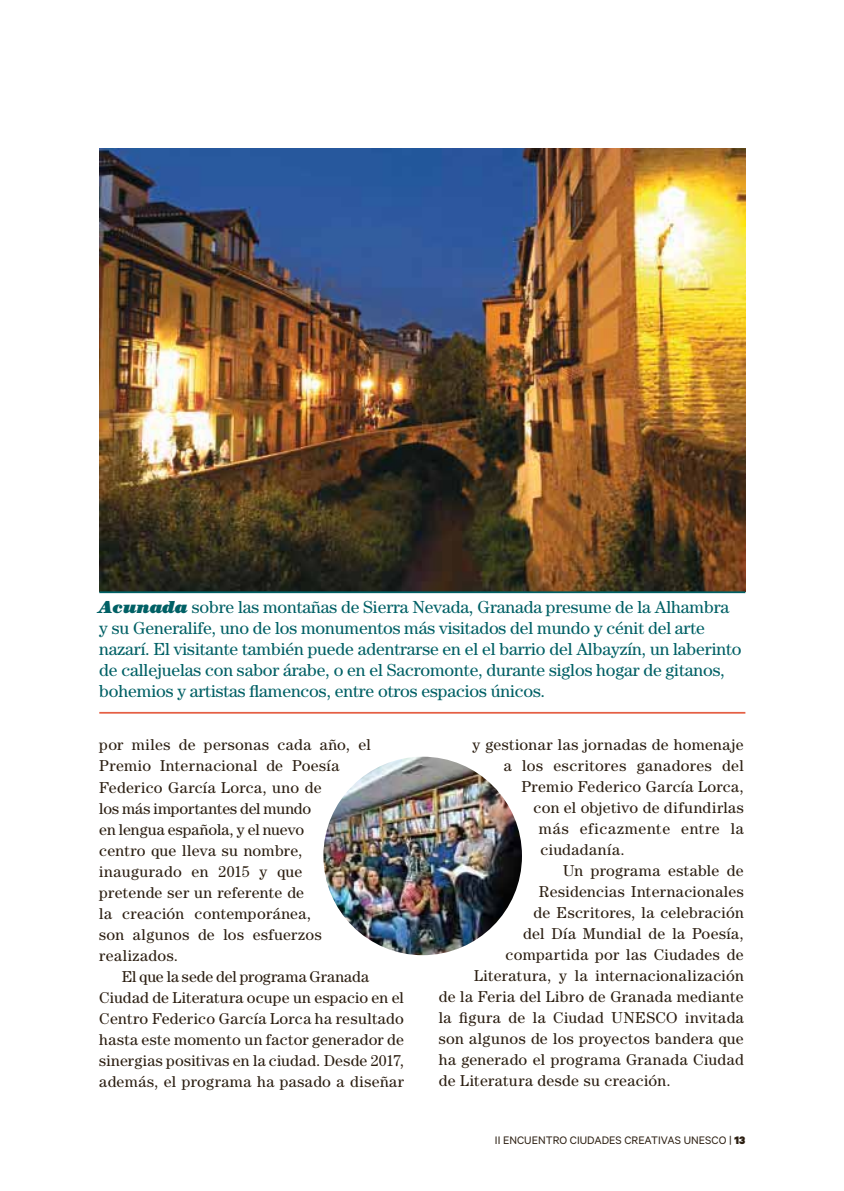
<style>
.page{position:relative;width:844px;height:1191px;background:#fff}
.page>*{position:absolute;margin:0;border:0;box-sizing:border-box;transform-origin:0 0}
.t1{font:17.5px/21px "Century Std";letter-spacing:-.005em;color:#006065}
.t2{font:15.75px/21px "Century Std";letter-spacing:.02em;color:#2b1e11}
.t3{font:15.75px "Century Std";letter-spacing:.05em;color:#2b1e11}
.t4{font:12.25px "Calibre";color:#2b1e11}
.s1{font-weight:900;font-style:italic}
.s2{font-weight:900}
</style>
<div class="page">
<img style="left:323px;top:756px;width:199px;height:199px;border-radius:50%">
<img style="left:99px;top:149px;width:646px;height:442px">
<hr style="left:99px;top:591px;width:646px;height:2px;background:#006065">
<hr style="left:99px;top:712px;width:646px;height:1px;background:#e55f44">
<p class="t1" style="left:99px;top:598px;width:643px"><span class="s1">Acunada</span> sobre las montañas de Sierra Nevada, Granada presume de la Alhambra y su Generalife, uno de los monumentos más visitados del mundo y cénit del arte nazarí. El visitante también puede adentrarse en el el barrio del Albayzín, un laberinto de callejuelas con sabor árabe, o en el Sacromonte, durante siglos hogar de gitanos, bohemios y artistas flamencos, entre otros espacios únicos.</p>
<p class="t2" style="left:99px;top:736px;width:273px">por miles de personas cada año, el<br>Premio Internacional de Poesía<br>Federico García Lorca, uno de<br>los más importantes del mundo<br>en lengua española, y el nuevo<br>centro que lleva su nombre, inaugurado en 2015 y que<br>pretende ser un referente de<br>la creación contemporánea,<br>son algunos de los esfuerzos realizados.</p>
<p class="t2" style="left:99px;top:967px;width:306px;text-indent:22px">El que la sede del programa Granada Ciudad de Literatura ocupe un espacio en el Centro Federico García Lorca ha resultado hasta este momento un factor generador de sinergias positivas en la ciudad. Desde 2017, además, el programa ha pasado a diseñar</p>
<p class="t2" style="left:472px;top:736px;width:273px">y gestionar las jornadas de homenaje</p>
<p class="t2" style="left:503px;top:757px;width:241px">a los escritores ganadores del</p>
<p class="t2" style="left:521px;top:778px;width:224px">Premio Federico García Lorca,</p>
<p class="t2" style="left:533px;top:799px;width:212px">con el objetivo de difundirlas</p>
<p class="t3" style="left:538px;top:823px;width:206px">más eficazmente entre la</p>
<p class="t2" style="left:540px;top:841px;width:85px">ciudadanía.</p>
<p class="t2" style="left:563px;top:862px;width:182px">Un programa estable de</p>
<p class="t2" style="left:538px;top:883px;width:206px">Residencias Internacionales</p>
<p class="t2" style="left:533px;top:904px;width:211px">de Escritores, la celebración</p>
<p class="t2" style="left:523px;top:925px;width:222px">del Día Mundial de la Poesía,</p>
<p class="t2" style="left:505px;top:946px;width:239px">compartida por las Ciudades de</p>
<p class="t2" style="left:474px;top:967px;width:271px">Literatura, y la internacionalización</p>
<p class="t2" style="left:438px;top:988px;width:306px">de la Feria del Libro de Granada mediante</p>
<p class="t2" style="left:438px;top:1009px;width:306px">la figura de la Ciudad UNESCO invitada</p>
<p class="t2" style="left:438px;top:1030px;width:306px">son algunos de los proyectos bandera que</p>
<p class="t2" style="left:438px;top:1051px;width:306px">ha generado el programa Granada Ciudad</p>
<p class="t2" style="left:438px;top:1072px;width:233px">de Literatura desde su creación.</p>
<p class="t4" style="left:495px;top:1132px;width:252px">II ENCUENTRO CIUDADES CREATIVAS UNESCO | <span class="s2">13</span></p>
</div>
